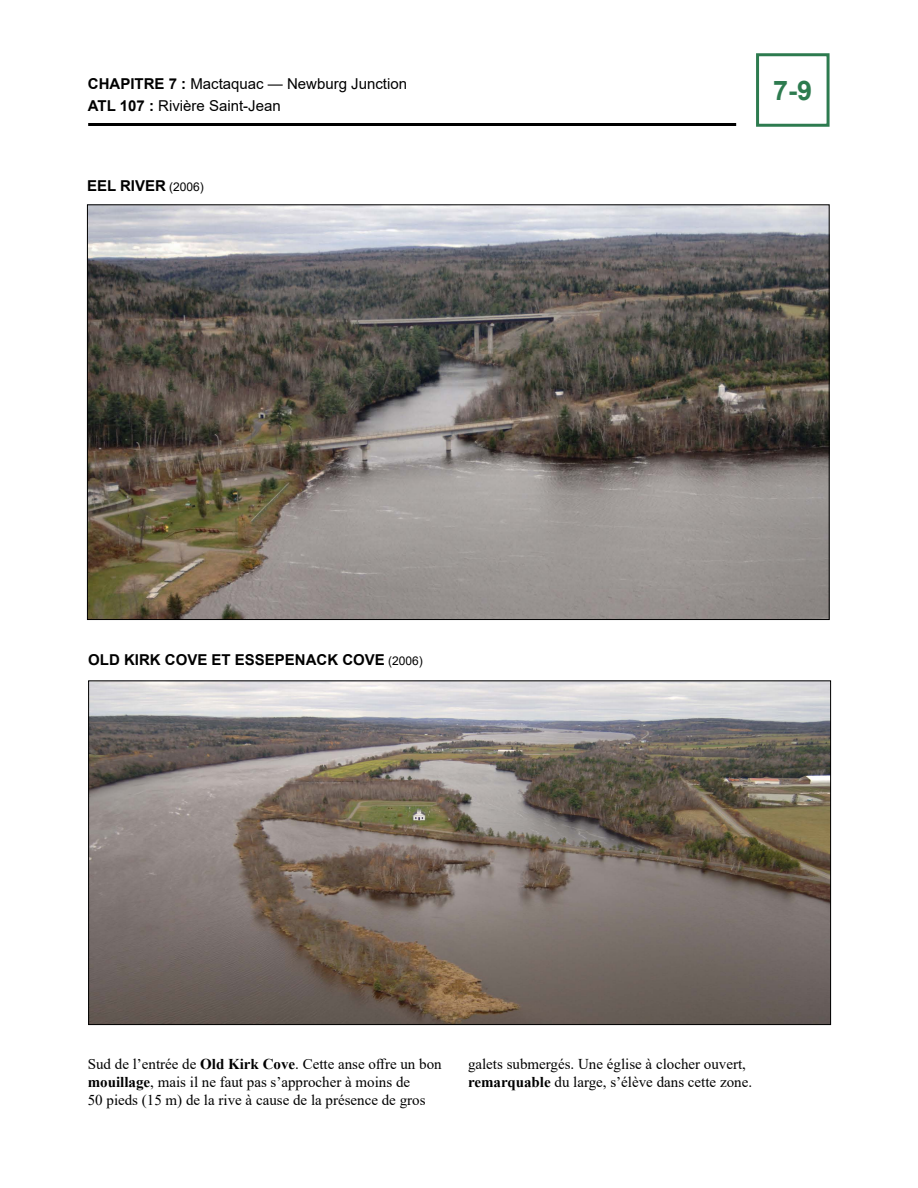
<style>
.page{position:relative;width:918px;height:1188px;background:#fff}
.page>*{position:absolute;margin:0;border:0;box-sizing:border-box;transform-origin:0 0}
.t1{font:700 27px "Arial";color:#2d7b4f}
.Para_1_Nested_1_picto{font:15px/18px "Times New Roman";color:#000}
.t2{font:15px/21.6px "Arial";color:#000}
.t3{font:700 15px "Arial";color:#000}
.s1{font-weight:700}
.s2{font-weight:400;font-size:12px}
</style>
<div class="page">
<hr style="left:88px;top:123px;width:648px;height:3px;background:#000">
<div style="left:756px;top:53px;width:74px;height:74px;border:3px solid #2d7b4f"></div>
<img style="left:89px;top:206px;width:739px;height:412px">
<img style="left:90px;top:682px;width:739px;height:341px">
<p class="t2" style="left:88px;top:73px;width:321px"><span class="s1">CHAPITRE 7 :</span> Mactaquac — Newburg Junction<br><span class="s1">ATL 107 :</span> Rivière Saint-Jean</p>
<h1 class="t1" style="left:773px;top:71px;width:41px">7-9</h1>
<p class="t3" style="left:87px;top:175px;width:118px">EEL RIVER <span class="s2">(2006)</span></p>
<p class="t3" style="left:88px;top:649px;width:336px">OLD KIRK COVE ET ESSEPENACK COVE <span class="s2">(2006)</span></p>
<p class="Para_1_Nested_1_picto" style="left:88px;top:1055px;width:355px">Sud de l’entrée de <span class="s1">Old Kirk Cove</span>. Cette anse offre un bon <span class="s1">mouillage</span>, mais il ne faut pas s’approcher à moins de<br>50 pieds (15 m) de la rive à cause de la présence de gros</p>
<p class="Para_1_Nested_1_picto" style="left:468px;top:1055px;width:286px">galets submergés. Une église à clocher ouvert, <span class="s1">remarquable</span> du large, s’élève dans cette zone.</p>
</div>
